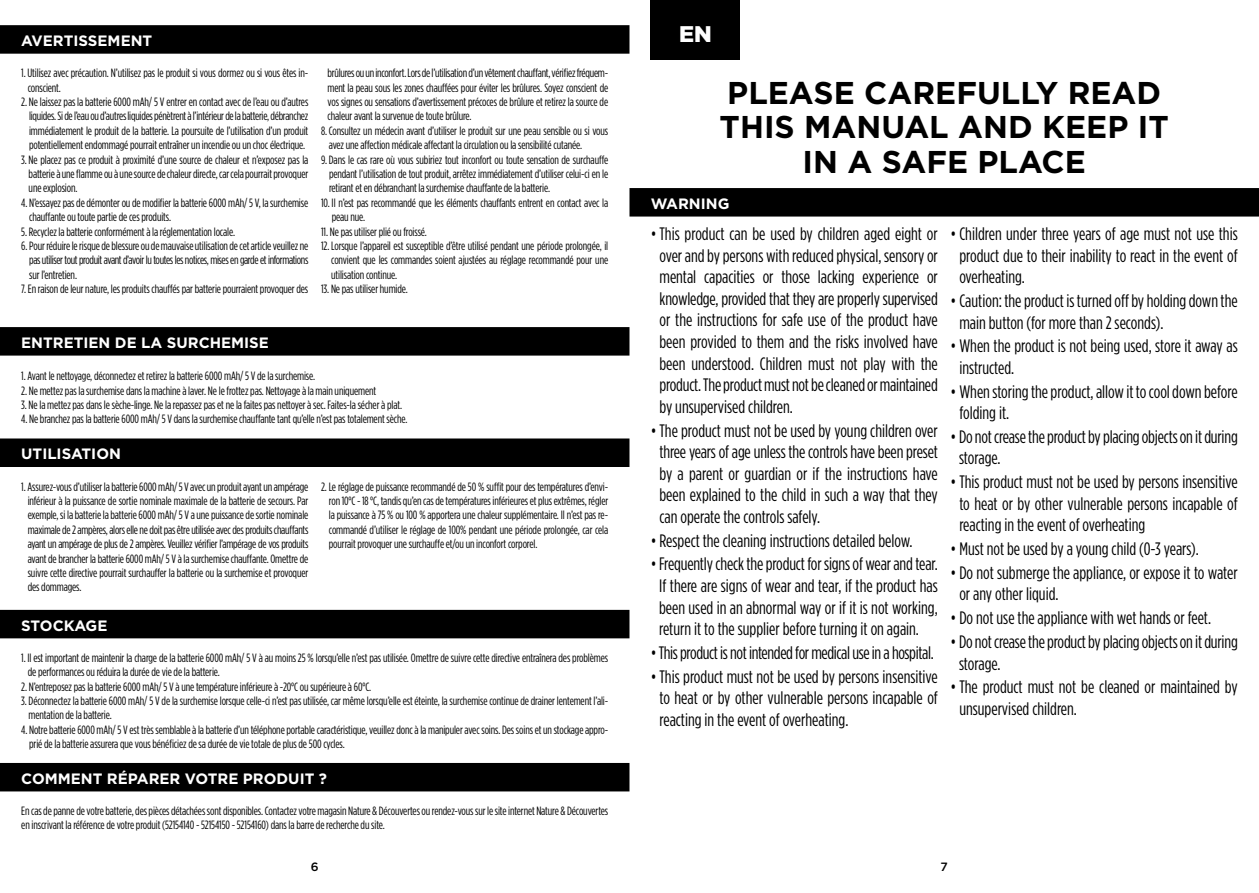
<style>
.page{position:relative;width:1259px;height:893px;background:#fff}
.page>*{position:absolute;margin:0;border:0;box-sizing:border-box;transform-origin:0 0}
.t1{font:700 31.5px/34.5px "Gotham";color:#000;text-align:center}
.t2{font:900 22.5px "Gotham";color:#fff}
.t3{font:18px/21.6px "Gotham Condensed";color:#000}
.t4{font:18px "Gotham Condensed";letter-spacing:-.02em;color:#000}
.t5{font:700 15px "Gotham";color:#fff}
.t6{font:12px/14.4px "Gotham Condensed";letter-spacing:-.01em;color:#000}
.t7{font:500 12px "Gotham";color:#000}
</style>
<div class="page">
<div style="left:651px;top:0;width:89px;height:60px;background:#000"></div>
<div style="left:629px;top:188px;width:630px;height:29px;background:#000"></div>
<div style="left:0;top:25px;width:629px;height:29px;background:#000"></div>
<div style="left:0;top:327px;width:629px;height:29px;background:#000"></div>
<div style="left:0;top:438px;width:629px;height:29px;background:#000"></div>
<div style="left:0;top:610px;width:629px;height:28px;background:#000"></div>
<div style="left:0;top:763px;width:629px;height:28px;background:#000"></div>
<p class="t5" style="left:21px;top:31px;width:132px">AVERTISSEMENT</p>
<p class="t6" style="left:28px;top:66px;width:282px;text-indent:-6px">1. Utilisez avec précaution. N’utilisez pas le produit si vous dormez ou si vous êtes in&shy;conscient.</p>
<p class="t6" style="left:29px;top:94px;width:281px;text-align:justify;text-indent:-8px">2. Ne laissez pas la batterie 6000 mAh/ 5 V entrer en contact avec de l’eau ou d’autres liquides. Si de l’eau ou d’autres liquides pénètrent à l’intérieur de la batterie, débranchez immédiatement le produit de la batterie. La poursuite de l’utilisation d’un produit potentiellement endommagé pourrait entraîner un incendie ou un choc électrique.</p>
<p class="t6" style="left:29px;top:152px;width:281px;text-align:justify;text-indent:-7px">3. Ne placez pas ce produit à proximité d’une source de chaleur et n’exposez pas la batterie à une flamme ou à une source de chaleur directe, car cela pourrait provoquer une explosion.</p>
<p class="t6" style="left:29px;top:195px;width:281px;text-indent:-8px">4. N’essayez pas de démonter ou de modifier la batterie 6000 mAh/ 5 V, la surchemise chauffante ou toute partie de ces produits.</p>
<p class="t6" style="left:21px;top:224px;width:215px">5. Recyclez la batterie conformément à la réglementation locale.</p>
<p class="t6" style="left:29px;top:238px;width:281px;text-align:justify;text-indent:-8px">6. Pour réduire le risque de blessure ou de mauvaise utilisation de cet article veuillez ne pas utiliser tout produit avant d’avoir lu toutes les notices, mises en garde et informations sur l’entretien.</p>
<p class="t6" style="left:21px;top:282px;width:288px">7. En raison de leur nature, les produits chauffés par batterie pourraient provoquer des</p>
<p class="t6" style="left:327px;top:66px;width:282px;text-align:justify">brûlures ou un inconfort. Lors de l’utilisation d’un vêtement chauffant, vérifiez fréquem&shy;ment la peau sous les zones chauffées pour éviter les brûlures. Soyez conscient de vos signes ou sensations d’avertissement précoces de brûlure et retirez la source de chaleur avant la survenue de toute brûlure.</p>
<p class="t6" style="left:329px;top:123px;width:281px;text-indent:-8px">8. Consultez un médecin avant d’utiliser le produit sur une peau sensible ou si vous avez une affection médicale affectant la circulation ou la sensibilité cutanée.</p>
<p class="t6" style="left:329px;top:152px;width:281px;text-align:justify;text-indent:-8px">9. Dans le cas rare où vous subiriez tout inconfort ou toute sensation de surchauffe pendant l’utilisation de tout produit, arrêtez immédiatement d’utiliser celui-ci en le retirant et en débranchant la surchemise chauffante de la batterie.</p>
<p class="t6" style="left:332px;top:195px;width:278px;text-indent:-11px">10. Il n’est pas recommandé que les éléments chauffants entrent en contact avec la peau nue.</p>
<p class="t6" style="left:321px;top:224px;width:107px">11. Ne pas utiliser plié ou froissé.</p>
<p class="t6" style="left:331px;top:238px;width:278px;text-align:justify;text-indent:-10px">12. Lorsque l’appareil est susceptible d’être utilisé pendant une période prolongée, il convient que les commandes soient ajustées au réglage recommandé pour une utilisation continue.</p>
<p class="t6" style="left:321px;top:282px;width:88px">13. Ne pas utiliser humide.</p>
<p class="t5" style="left:21px;top:333px;width:249px">ENTRETIEN DE LA SURCHEMISE</p>
<p class="t6" style="left:21px;top:369px;width:295px">1. Avant le nettoyage, déconnectez et retirez la batterie 6000 mAh/ 5 V de la surchemise.</p>
<p class="t6" style="left:21px;top:383px;width:356px">2. Ne mettez pas la surchemise dans la machine à laver. Ne le frottez pas. Nettoyage à la main uniquement</p>
<p class="t6" style="left:21px;top:397px;width:382px">3. Ne la mettez pas dans le sèche-linge. Ne la repassez pas et ne la faites pas nettoyer à sec. Faites-la sécher à plat.</p>
<p class="t6" style="left:21px;top:412px;width:388px">4. Ne branchez pas la batterie 6000 mAh/ 5 V dans la surchemise chauffante tant qu’elle n’est pas totalement sèche.</p>
<p class="t5" style="left:21px;top:444px;width:101px">UTILISATION</p>
<p class="t6" style="left:28px;top:479px;width:282px;text-align:justify;text-indent:-6px">1. Assurez-vous d’utiliser la batterie 6000 mAh/ 5 V avec un produit ayant un ampérage inférieur à la puissance de sortie nominale maximale de la batterie de secours. Par exemple, si la batterie la batterie 6000 mAh/ 5 V a une puissance de sortie nominale maximale de 2 ampères, alors elle ne doit pas être utilisée avec des produits chauffants ayant un ampérage de plus de 2 ampères. Veuillez vérifier l’ampérage de vos produits avant de brancher la batterie 6000 mAh/ 5 V à la surchemise chauffante. Omettre de suivre cette directive pourrait surchauffer la batterie ou la surchemise et provoquer des dommages.</p>
<p class="t6" style="left:329px;top:479px;width:281px;text-align:justify;text-indent:-8px">2. Le réglage de puissance recommandé de 50 % suffit pour des températures d’envi&shy;ron 10°C - 18 °C, tandis qu’en cas de températures inférieures et plus extrêmes, régler la puissance à 75 % ou 100 % apportera une chaleur supplémentaire. Il n’est pas re&shy;commandé d’utiliser le réglage de 100% pendant une période prolongée, car cela pourrait provoquer une surchauffe et/ou un inconfort corporel.</p>
<p class="t5" style="left:21px;top:615px;width:88px">STOCKAGE</p>
<p class="t6" style="left:28px;top:650px;width:582px;text-indent:-6px">1. Il est important de maintenir la charge de la batterie 6000 mAh/ 5 V à au moins 25 % lorsqu’elle n’est pas utilisée. Omettre de suivre cette directive entraînera des problèmes de performances ou réduira la durée de vie de la batterie.</p>
<p class="t6" style="left:21px;top:679px;width:351px">2. N’entreposez pas la batterie 6000 mAh/ 5 V à une température inférieure à -20°C ou supérieure à 60°C.</p>
<p class="t6" style="left:29px;top:694px;width:581px;text-indent:-7px">3. Déconnectez la batterie 6000 mAh/ 5 V de la surchemise lorsque celle-ci n’est pas utilisée, car même lorsqu’elle est éteinte, la surchemise continue de drainer lentement l’ali&shy;mentation de la batterie.</p>
<p class="t6" style="left:29px;top:722px;width:580px;text-indent:-8px">4. Notre batterie 6000 mAh/ 5 V est très semblable à la batterie d’un téléphone portable caractéristique, veuillez donc à la manipuler avec soins. Des soins et un stockage appro&shy;prié de la batterie assurera que vous bénéficiez de sa durée de vie totale de plus de 500 cycles.</p>
<p class="t5" style="left:21px;top:768px;width:307px">COMMENT RÉPARER VOTRE PRODUIT ?</p>
<p class="t6" style="left:21px;top:803px;width:588px">En cas de panne de votre batterie, des pièces détachées sont disponibles. Contactez votre magasin Nature &amp; Découvertes ou rendez-vous sur le site internet Nature &amp; Découvertes en inscrivant la référence de votre produit (52154140 - 52154150 - 52154160) dans la barre de recherche du site.</p>
<h2 class="t2" style="left:679px;top:21px;width:34px">EN</h2>
<h1 class="t1" style="left:719px;top:75px;width:451px">PLEASE CAREFULLY READ<br>THIS MANUAL AND KEEP IT<br>IN A SAFE PLACE</h1>
<p class="t5" style="left:651px;top:194px;width:80px">WARNING</p>
<p class="t3" style="left:659px;top:223px;width:280px;text-align:justify;text-indent:-9px">• This product can be used by children aged eight or over and by persons with reduced physical, sensory or mental capacities or those lacking experience or knowledge, provided that they are properly supervised or the instructions for safe use of the product have been provided to them and the risks involved have been understood. Children must not play with the product. The product must not be cleaned or maintained by unsupervised children.</p>
<p class="t3" style="left:659px;top:419px;width:280px;text-align:justify;text-indent:-9px">• The product must not be used by young children over three years of age unless the controls have been preset by a parent or guardian or if the instructions have been explained to the child in such a way that they can operate the controls safely.</p>
<h3 class="t3" style="left:651px;top:529px;width:263px">• Respect the cleaning instructions detailed below.</h3>
<h3 class="t3" style="left:651px;top:553px;width:289px;text-align:center">• Frequently check the product for signs of wear and tear.<br>If there are signs of wear and tear, if the product has been used in an abnormal way or if it is not working, return it to the supplier before turning it on again.</h3>
<h3 class="t4" style="left:651px;top:642px;width:284px">• This product is not intended for medical use in a hospital.</h3>
<h3 class="t3" style="left:659px;top:665px;width:280px;text-align:justify;text-indent:-9px">• This product must not be used by persons insensitive to heat or by other vulnerable persons incapable of reacting in the event of overheating.</h3>
<h3 class="t3" style="left:959px;top:223px;width:280px;text-align:justify;text-indent:-9px">• Children under three years of age must not use this product due to their inability to react in the event of overheating.</h3>
<h3 class="t3" style="left:959px;top:290px;width:280px;text-indent:-9px">• Caution: the product is turned off by holding down the main button (for more than 2 seconds).</h3>
<h3 class="t3" style="left:959px;top:335px;width:280px;text-indent:-9px">• When the product is not being used, store it away as instructed.</h3>
<h3 class="t3" style="left:959px;top:380px;width:280px;text-indent:-9px">• When storing the product, allow it to cool down before folding it.</h3>
<h3 class="t3" style="left:959px;top:426px;width:280px;text-indent:-8px">• Do not crease the product by placing objects on it during storage.</h3>
<h3 class="t3" style="left:959px;top:471px;width:280px;text-align:justify;text-indent:-9px">• This product must not be used by persons insensitive to heat or by other vulnerable persons incapable of reacting in the event of overheating</h3>
<h3 class="t3" style="left:950px;top:538px;width:250px">• Must not be used by a young child (0-3 years).</h3>
<h3 class="t3" style="left:959px;top:562px;width:280px;text-indent:-9px">• Do not submerge the appliance, or expose it to water or any other liquid.</h3>
<h3 class="t3" style="left:950px;top:607px;width:262px">• Do not use the appliance with wet hands or feet.</h3>
<h3 class="t3" style="left:959px;top:631px;width:280px;text-indent:-8px">• Do not crease the product by placing objects on it during storage.</h3>
<h3 class="t3" style="left:959px;top:676px;width:280px;text-indent:-9px">• The product must not be cleaned or maintained by unsupervised children.</h3>
<p class="t7" style="left:311px;top:859px;width:9px">6</p>
<p class="t7" style="left:940px;top:859px;width:9px">7</p>
</div>
